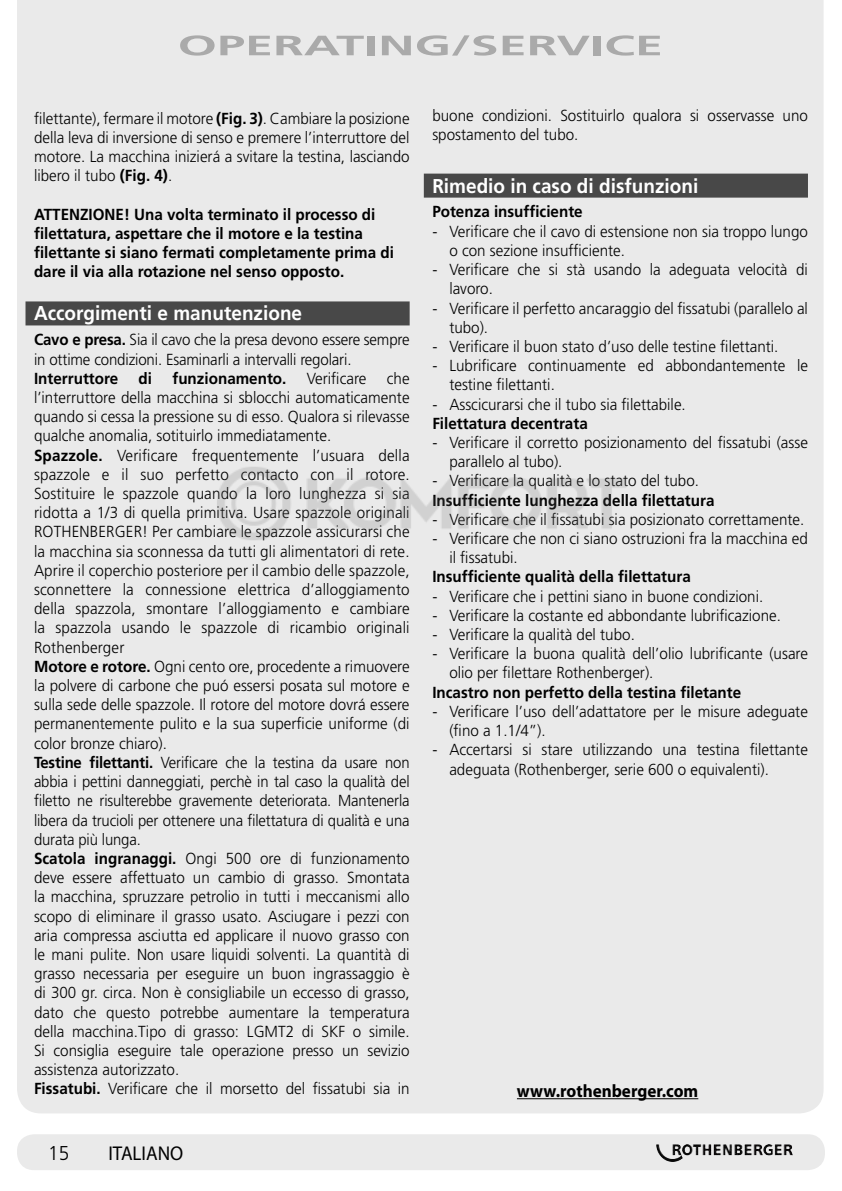
<style>
.page{position:relative;width:842px;height:1191px;background:#fff}
.page>*{position:absolute;margin:0;border:0;box-sizing:border-box;transform-origin:0 0}
.cabecera{font:700 28px "Frutiger";color:#aaa;scale:1.8 1}
.Paragraph_Style_33{font:700 20px "Frutiger";color:#fff;scale:.95 1}
.t1{font:20px "Myriad Pro";color:#000;scale:.95 1}
.t2{font:300 20px "Frutiger";color:#000;scale:.95 1}
.ABC_myriad_pro{font:700 18px "Myriad Pro";color:#000;scale:.95 1}
.Texto_normal{font:300 16px/19.2px "Frutiger";color:#000;text-align:justify;scale:.95 1}
.Texto_normal_puntos{font:300 16px/19.2px "Frutiger";color:#000;scale:.95 1}
.Texto_normal_negrita{font:700 16px/19.2px "Frutiger";color:#000;scale:.95 1}
.Texto_normal-2{font:300 16px/19.2px "Frutiger";color:#000;text-align:justify;scale:.93 1}
.Texto_normal-3{font:300 16px/19.2px "Frutiger";color:#000;scale:.94 1}
.Texto_normal-4{font:700 16px "Frutiger";color:#000;scale:.95 1}
.s1{font-weight:700}
</style>
<div class="page">
<div style="left:17px;top:0;width:806px;height:1113px;background:#eaeaea"></div>
<div style="left:26px;top:301px;width:384px;height:24px;background:#484848"></div>
<div style="left:17px;top:1134px;width:808px;height:36px;background:#eaeaea"></div>
<img style="left:657px;top:1144px;width:136px;height:17px">
<div style="left:424px;top:174px;width:384px;height:24px;background:#484848"></div>
<hr style="left:517px;top:1098px;width:181px;height:1px;background:#000">
<img style="left:210px;top:457px;width:421px;height:92px">
<p class="cabecera" style="left:178px;top:29px;width:271px">OPERATING/SERVICE</p>
<p class="Texto_normal" style="left:34px;top:108px;width:397px">filettante), fermare il motore <span class="s1">(Fig. 3)</span>. Cambiare la posizione della leva di inversione di senso e premere l’interruttore del motore. La macchina inizierá a svitare la testina, lasciando libero il tubo <span class="s1">(Fig. 4)</span>.</p>
<p class="Texto_normal_negrita" style="left:34px;top:204px;width:380px">ATTENZIONE! Una volta terminato il processo di filettatura, aspettare che il motore e la testina filettante si siano fermati completamente prima di dare il via alla rotazione nel senso opposto.</p>
<p class="Paragraph_Style_33" style="left:34px;top:302px;width:284px">Accorgimenti e manutenzione</p>
<p class="Texto_normal-3" style="left:34px;top:330px;width:401px"><span class="s1">Cavo e presa.</span> Sia il cavo che la presa devono essere sempre in ottime condizioni. Esaminarli a intervalli regolari.</p>
<p class="Texto_normal-4" style="left:34px;top:369px;width:90px">Interruttore</p>
<p class="Texto_normal-4" style="left:139px;top:369px;width:16px">di</p>
<p class="Texto_normal-4" style="left:172px;top:369px;width:122px">funzionamento.</p>
<p class="Texto_normal" style="left:307px;top:368px;width:64px">Verificare</p>
<p class="Texto_normal" style="left:34px;top:368px;width:397px;text-indent:353px">che l’interruttore della macchina si sblocchi automaticamente quando si cessa la pressione su di esso. Qualora si rilevasse qualche anomalia, sotituirlo immediatamente.</p>
<p class="Texto_normal" style="left:34px;top:445px;width:397px"><span class="s1">Spazzole.</span> Verificare frequentemente l’usuara della spazzole e il suo perfetto contacto con il rotore.<br>Sostituire le spazzole quando la loro lunghezza si sia ridotta a 1/3 di quella primitiva. Usare spazzole originali ROTHENBERGER! Per cambiare le spazzole assicurarsi che la macchina sia sconnessa da tutti gli alimentatori di rete.<br>Aprire il coperchio posteriore per il cambio delle spazzole, sconnettere la connessione elettrica d’alloggiamento della spazzola, smontare l’alloggiamento e cambiare la spazzola usando le spazzole di ricambio originali Rothenberger</p>
<p class="Texto_normal" style="left:34px;top:656px;width:397px"><span class="s1">Motore e rotore.</span> Ogni cento ore, procedente a rimuovere la polvere di carbone che puó essersi posata sul motore e sulla sede delle spazzole. Il rotore del motore dovrá essere permanentemente pulito e la sua superficie uniforme (di color bronze chiaro).</p>
<p class="Texto_normal-2" style="left:34px;top:752px;width:405px"><span class="s1">Testine filettanti.</span> Verificare che la testina da usare non abbia i pettini danneggiati, perchè in tal caso la qualità del filetto ne risulterebbe gravemente deteriorata. Mantenerla libera da trucioli per ottenere una filettatura di qualità e una durata più lunga.</p>
<p class="Texto_normal" style="left:34px;top:848px;width:397px"><span class="s1">Scatola ingranaggi.</span> Ongi 500 ore di funzionamento deve essere affettuato un cambio di grasso. Smontata la macchina, spruzzare petrolio in tutti i meccanismi allo scopo di eliminare il grasso usato. Asciugare i pezzi con aria compressa asciutta ed applicare il nuovo grasso con le mani pulite. Non usare liquidi solventi. La quantità di grasso necessaria per eseguire un buon ingrassaggio è di 300 gr. circa. Non è consigliabile un eccesso di grasso, dato che questo potrebbe aumentare la temperatura della macchina.Tipo di grasso: LGMT2 di SKF o simile.<br>Si consiglia eseguire tale operazione presso un sevizio assistenza autorizzato.</p>
<p class="Texto_normal" style="left:34px;top:1079px;width:397px"><span class="s1">Fissatubi.</span> Verificare che il morsetto del fissatubi sia in</p>
<p class="t2" style="left:48px;top:1141px;width:24px">15</p>
<p class="t1" style="left:108px;top:1141px;width:80px">ITALIANO</p>
<p class="Texto_normal" style="left:432px;top:105px;width:397px">buone condizioni. Sostituirlo qualora si osservasse uno spostamento del tubo.</p>
<p class="Paragraph_Style_33" style="left:432px;top:174px;width:282px">Rimedio in caso di disfunzioni</p>
<p class="Texto_normal-4" style="left:432px;top:202px;width:160px">Potenza insufficiente</p>
<p class="Texto_normal_puntos" style="left:449px;top:221px;width:379px;text-indent:-17px">- Verificare che il cavo di estensione non sia troppo lungo o con sezione insufficiente.</p>
<p class="Texto_normal_puntos" style="left:449px;top:260px;width:379px;text-indent:-17px">- Verificare che si stà usando la adeguata velocità di lavoro.</p>
<p class="Texto_normal_puntos" style="left:449px;top:298px;width:379px;text-indent:-17px">- Verificare il perfetto ancaraggio del fissatubi (parallelo al tubo).</p>
<p class="Texto_normal_puntos" style="left:432px;top:337px;width:366px">- Verificare il buon stato d’uso delle testine filettanti.</p>
<p class="Texto_normal_puntos" style="left:449px;top:356px;width:379px;text-indent:-17px">- Lubrificare continuamente ed abbondantemente le testine filettanti.</p>
<p class="Texto_normal_puntos" style="left:432px;top:394px;width:268px">- Asscicurarsi che il tubo sia filettabile.</p>
<p class="Texto_normal_negrita" style="left:432px;top:413px;width:165px">Filettatura decentrata</p>
<p class="Texto_normal_puntos" style="left:449px;top:433px;width:379px;text-indent:-17px">- Verificare il corretto posizionamento del fissatubi (asse parallelo al tubo).</p>
<p class="Texto_normal_puntos" style="left:432px;top:471px;width:282px">- Verificare la qualità e lo stato del tubo.</p>
<p class="Texto_normal_negrita" style="left:432px;top:490px;width:298px">Insufficiente lunghezza della filettatura</p>
<p class="Texto_normal_puntos" style="left:432px;top:509px;width:393px">- Verificare che il fissatubi sia posizionato correttamente.</p>
<p class="Texto_normal_puntos" style="left:449px;top:529px;width:379px;text-indent:-17px">- Verificare che non ci siano ostruzioni fra la macchina ed il fissatubi.</p>
<p class="Texto_normal_negrita" style="left:432px;top:567px;width:274px">Insufficiente qualità della filettatura</p>
<p class="Texto_normal_puntos" style="left:432px;top:586px;width:350px">- Verificare che i pettini siano in buone condizioni.</p>
<p class="Texto_normal_puntos" style="left:432px;top:605px;width:369px">- Verificare la costante ed abbondante lubrificazione.</p>
<p class="Texto_normal_puntos" style="left:432px;top:625px;width:215px">- Verificare la qualità del tubo.</p>
<p class="Texto_normal_puntos" style="left:449px;top:644px;width:379px;text-indent:-17px">- Verificare la buona qualità dell’olio lubrificante (usare olio per filettare Rothenberger).</p>
<p class="Texto_normal_negrita" style="left:432px;top:682px;width:327px">Incastro non perfetto della testina filetante</p>
<p class="Texto_normal_puntos" style="left:449px;top:701px;width:379px;text-indent:-17px">- Verificare l’uso dell’adattatore per le misure adeguate (fino a 1.1/4”).</p>
<p class="Texto_normal_puntos" style="left:449px;top:740px;width:379px;text-indent:-17px">- Accertarsi si stare utilizzando una testina filettante adeguata (Rothenberger, serie 600 o equivalenti).</p>
<p class="ABC_myriad_pro" style="left:517px;top:1080px;width:192px">www.rothenberger.com</p>
</div>
